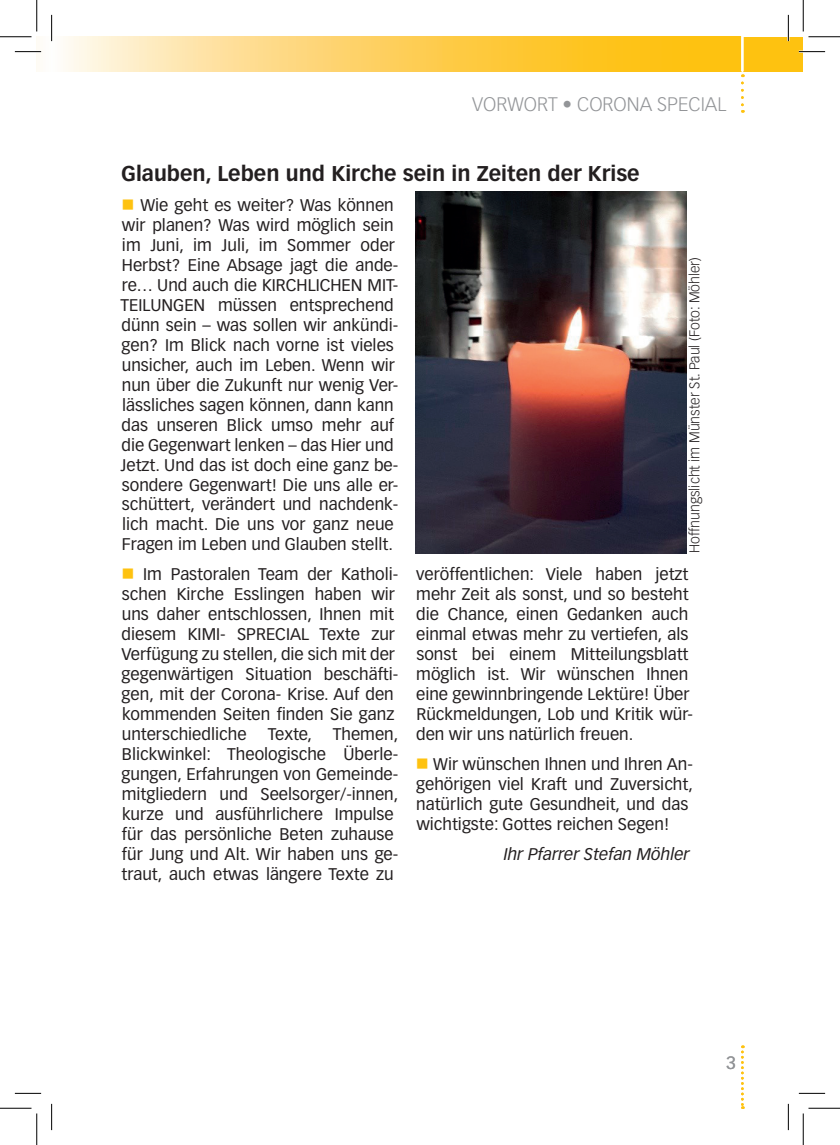
<style>
.page{position:relative;width:840px;height:1145px;background:#fff}
.page>*{position:absolute;margin:0;border:0;box-sizing:border-box;transform-origin:0 0}
.t1{font:700 21px "Vectora LT Pro";color:#231f20}
.t2{font:300 19.25px "Vectora LT Pro";color:#939598}
.t3{font:17.5px "Vectora LT Pro";color:#939598}
.t4{font:16.62px/19.9px "Vectora LT Pro";color:#231f20}
.t5{font:italic 16.62px "Vectora LT Pro";color:#231f20}
.t6{font:300 14px "Vectora LT Pro";color:#231f20}
.s1{color:#fec210}
</style>
<div class="page">
<img style="left:41px;top:37px;width:700px;height:34px">
<div style="left:744px;top:37px;width:59px;height:34px;background:#fec210"></div>
<svg style="left:741px;top:83px;width:3px;height:30px"></svg>
<svg style="left:741px;top:1045px;width:3px;height:63px"></svg>
<img style="left:416px;top:192px;width:271px;height:362px">
<hr style="left:799px;top:51px;width:26px;height:2px;background:#fff">
<hr style="left:51px;top:15px;width:2px;height:26px;background:#fff">
<hr style="left:787px;top:15px;width:2px;height:26px;background:#fff">
<svg style="left:15px;top:51px;width:26px;height:1px"></svg>
<svg style="left:799px;top:51px;width:26px;height:1px"></svg>
<svg style="left:15px;top:1093px;width:26px;height:1px"></svg>
<svg style="left:799px;top:1093px;width:26px;height:1px"></svg>
<svg style="left:51px;top:15px;width:1px;height:26px"></svg>
<svg style="left:51px;top:1104px;width:1px;height:26px"></svg>
<svg style="left:788px;top:15px;width:1px;height:26px"></svg>
<svg style="left:788px;top:1104px;width:1px;height:26px"></svg>
<hr style="left:0;top:36px;width:32px;height:1px;background:#000">
<hr style="left:808px;top:36px;width:32px;height:1px;background:#000">
<hr style="left:0;top:1108px;width:32px;height:1px;background:#000">
<hr style="left:808px;top:1108px;width:32px;height:1px;background:#000">
<hr style="left:36px;top:0;width:1px;height:31px;background:#000">
<hr style="left:36px;top:1113px;width:1px;height:32px;background:#000">
<hr style="left:803px;top:0;width:1px;height:31px;background:#000">
<hr style="left:803px;top:1113px;width:1px;height:32px;background:#000">
<p class="t2" style="left:472px;top:93px;width:256px">VORWORT • CORONA SPECIAL</p>
<p class="t1" style="left:121px;top:161px;width:520px">Glauben, Leben und Kirche sein in Zeiten der Krise</p>
<p class="t4" style="left:121px;top:195px;width:279px"><span class="s1">■</span> Wie geht es weiter? Was können wir planen? Was wird möglich sein im Juni, im Juli, im Sommer oder Herbst? Eine Absage jagt die ande&shy;re… Und auch die KIRCHLICHEN MIT-TEILUNGEN müssen entsprechend dünn sein – was sollen wir ankündi&shy;gen? Im Blick nach vorne ist vieles unsicher, auch im Leben. Wenn wir nun über die Zukunft nur wenig Ver&shy;lässliches sagen können, dann kann das unseren Blick umso mehr auf die Gegenwart lenken – das Hier und Jetzt. Und das ist doch eine ganz be&shy;sondere Gegenwart! Die uns alle er&shy;schüttert, verändert und nachdenk&shy;lich macht. Die uns vor ganz neue Fragen im Leben und Glauben stellt.</p>
<p class="t4" style="left:121px;top:564px;width:279px"><span class="s1">■</span> Im Pastoralen Team der Katholi&shy;schen Kirche Esslingen haben wir uns daher entschlossen, Ihnen mit diesem KIMI- SPRECIAL Texte zur<br>Verfügung zu stellen, die sich mit der gegenwärtigen Situation beschäfti&shy;gen, mit der Corona- Krise. Auf den kommenden Seiten finden Sie ganz unterschiedliche</p>
<p class="t6" style="left:686px;top:553px;width:297px;rotate:-90deg">Hoffnungslicht im Münster St. Paul (Foto: Möhler)</p>
<p class="t4" style="left:416px;top:564px;width:278px">veröffentlichen: Viele haben jetzt mehr Zeit als sonst, und so besteht die Chance, einen Gedanken auch einmal etwas mehr zu vertiefen, als sonst bei einem Mitteilungsblatt möglich ist. Wir wünschen Ihnen eine gewinnbringende Lektüre! Über Rückmeldungen, Lob und Kritik wür&shy;den wir uns natürlich freuen.</p>
<p class="t4" style="left:416px;top:754px;width:278px"><span class="s1">■</span> Wir wünschen Ihnen und Ihren An&shy;gehörigen viel Kraft und Zuversicht, natürlich gute Gesundheit, und das wichtigste: Gottes reichen Segen!</p>
<p class="t5" style="left:504px;top:844px;width:188px">Ihr Pfarrer Stefan Möhler</p>
<p class="t4" style="left:122px;top:724px;width:278px;text-indent:146px">Texte, Themen,<br>Blickwinkel: Theologische Überle&shy;gungen, Erfahrungen von Gemeinde&shy;mitgliedern und Seelsorger/-innen, kurze und ausführlichere Impulse für das persönliche Beten zuhause für Jung und Alt. Wir haben uns ge&shy;traut, auch etwas längere Texte zu</p>
<p class="t3" style="left:726px;top:1052px;width:11px">3</p>
</div>
